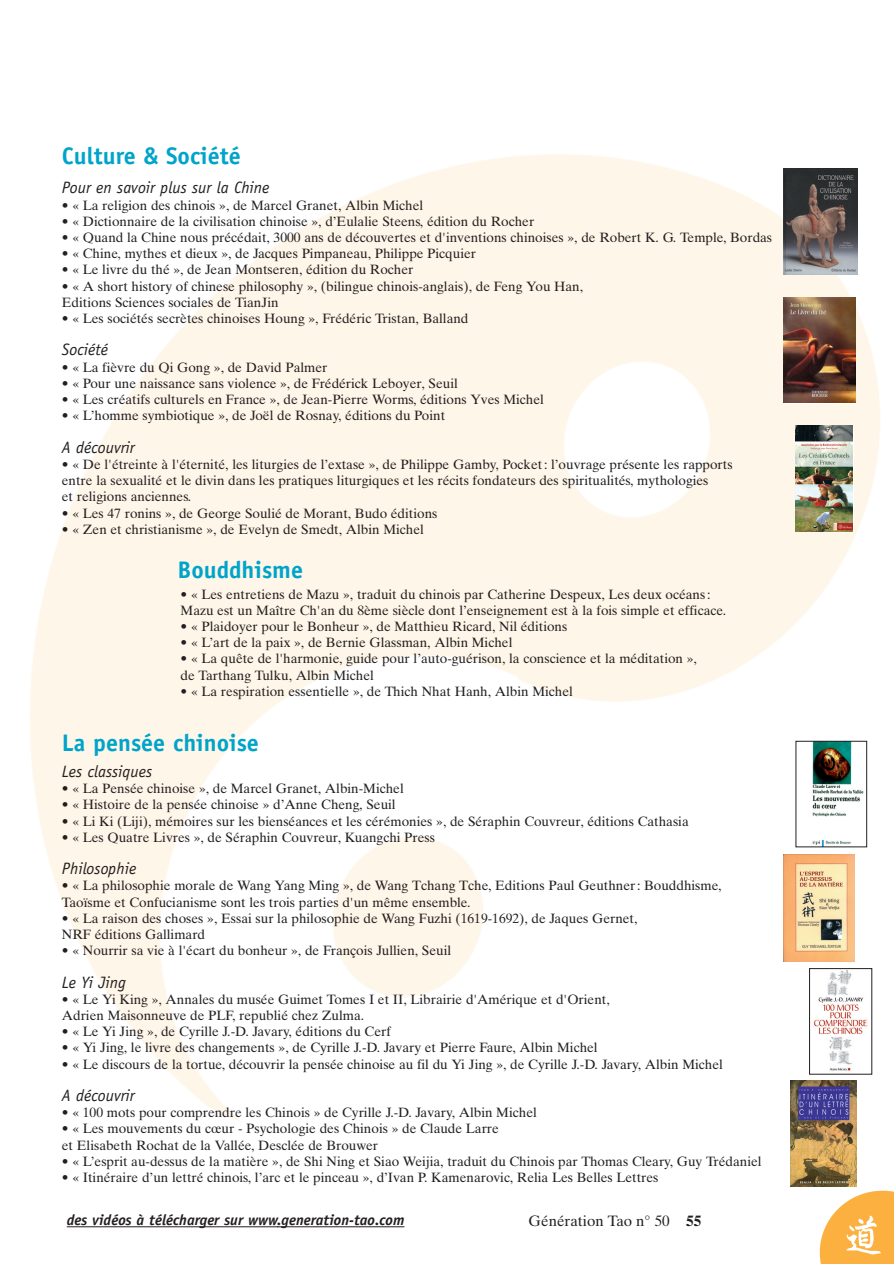
<style>
.page{position:relative;width:894px;height:1264px;background:#fff}
.page>*{position:absolute;margin:0;border:0;box-sizing:border-box;transform-origin:0 0}
.t1{font:700 24px "Officina Sans";color:#00a4ca}
.t2{font:italic 16.5px "Officina Sans";color:#231f20}
.t3{font:italic 700 15px "Officina Sans";color:#231f20}
.t4{font:15px "Times Ten";color:#231f20}
.t5{font:13.5px/16.2px "Times Ten";color:#231f20}
.s1{font-weight:700}
</style>
<div class="page">
<img style="left:30px;top:154px;width:850px;height:1074px">
<hr style="left:67px;top:1226px;width:133px;height:1px;background:#231f20">
<hr style="left:200px;top:1226px;width:78px;height:1px;background:#231f20">
<hr style="left:277px;top:1226px;width:39px;height:1px;background:#231f20">
<hr style="left:316px;top:1226px;width:44px;height:1px;background:#231f20">
<hr style="left:360px;top:1226px;width:44px;height:1px;background:#231f20">
<img style="left:790px;top:1080px;width:66px;height:106px">
<img style="left:797px;top:742px;width:68px;height:103px">
<div style="left:795px;top:740px;width:72px;height:107px;border:1px solid #231f20"></div>
<img style="left:783px;top:854px;width:71px;height:107px">
<img style="left:811px;top:970px;width:59px;height:102px">
<div style="left:809px;top:968px;width:63px;height:106px;border:1px solid #231f20"></div>
<img style="left:783px;top:297px;width:72px;height:105px">
<img style="left:783px;top:168px;width:74px;height:106px">
<svg style="left:795px;top:425px;width:58px;height:107px"></svg>
<img style="left:795px;top:425px;width:57px;height:106px">
<svg style="left:819px;top:1190px;width:74px;height:73px"></svg>
<img style="left:845px;top:1213px;width:37px;height:43px">
<h1 class="t1" style="left:62px;top:147px;width:180px">Culture &amp; Société</h1>
<p class="t2" style="left:62px;top:181px;width:209px">Pour en savoir plus sur la Chine</p>
<p class="t5" style="left:62px;top:198px;width:363px">• « La religion des chinois », de Marcel Granet, Albin Michel</p>
<p class="t5" style="left:62px;top:214px;width:474px">• « Dictionnaire de la civilisation chinoise », d’Eulalie Steens, édition du Rocher</p>
<p class="t5" style="left:62px;top:230px;width:711px">• « Quand la Chine nous précédait, 3000 ans de découvertes et d'inventions chinoises », de Robert K. G. Temple, Bordas</p>
<p class="t5" style="left:62px;top:247px;width:415px">• « Chine, mythes et dieux », de Jacques Pimpaneau, Philippe Picquier</p>
<p class="t5" style="left:62px;top:263px;width:353px">• « Le livre du thé », de Jean Montseren, édition du Rocher</p>
<p class="t5" style="left:62px;top:279px;width:522px">• « A short history of chinese philosophy », (bilingue chinois-anglais), de Feng You Han,<br>Editions Sciences sociales de TianJin</p>
<p class="t5" style="left:62px;top:311px;width:408px">• « Les sociétés secrètes chinoises Houng », Frédéric Tristan, Balland</p>
<p class="t2" style="left:62px;top:343px;width:48px">Société</p>
<p class="t5" style="left:62px;top:360px;width:267px">• « La fièvre du Qi Gong », de David Palmer</p>
<p class="t5" style="left:62px;top:376px;width:397px">• « Pour une naissance sans violence », de Frédérick Leboyer, Seuil</p>
<p class="t5" style="left:62px;top:392px;width:483px">• « Les créatifs culturels en France », de Jean-Pierre Worms, éditions Yves Michel</p>
<p class="t5" style="left:62px;top:409px;width:385px">• « L’homme symbiotique », de Joël de Rosnay, éditions du Point</p>
<p class="t2" style="left:62px;top:441px;width:74px">A découvrir</p>
<p class="t5" style="left:62px;top:457px;width:672px">• « De l'étreinte à l'éternité, les liturgies de l’extase », de Philippe Gamby, Pocket : l’ouvrage présente les rapports entre la sexualité et le divin dans les pratiques liturgiques et les récits fondateurs des spiritualités, mythologies<br>et religions anciennes.</p>
<p class="t5" style="left:62px;top:506px;width:377px">• « Les 47 ronins », de George Soulié de Morant, Budo éditions</p>
<p class="t5" style="left:62px;top:522px;width:363px">• « Zen et christianisme », de Evelyn de Smedt, Albin Michel</p>
<h1 class="t1" style="left:177px;top:560px;width:127px">Bouddhisme</h1>
<p class="t5" style="left:180px;top:587px;width:547px">• « Les entretiens de Mazu », traduit du chinois par Catherine Despeux, Les deux océans :<br>Mazu est un Maître Ch'an du 8ème siècle dont l’enseignement est à la fois simple et efficace.</p>
<p class="t5" style="left:180px;top:619px;width:388px">• « Plaidoyer pour le Bonheur », de Matthieu Ricard, Nil éditions</p>
<p class="t5" style="left:180px;top:635px;width:333px">• « L’art de la paix », de Bernie Glassman, Albin Michel</p>
<p class="t5" style="left:180px;top:652px;width:518px">• « La quête de l'harmonie, guide pour l’auto-guérison, la conscience et la méditation », de Tarthang Tulku, Albin Michel</p>
<p class="t5" style="left:180px;top:684px;width:394px">• « La respiration essentielle », de Thich Nhat Hanh, Albin Michel</p>
<h1 class="t1" style="left:62px;top:733px;width:198px">La pensée chinoise</h1>
<p class="t2" style="left:62px;top:765px;width:92px">Les classiques</p>
<p class="t5" style="left:62px;top:781px;width:343px">• « La Pensée chinoise », de Marcel Granet, Albin-Michel</p>
<p class="t5" style="left:62px;top:797px;width:335px">• « Histoire de la pensée chinoise » d’Anne Cheng, Seuil</p>
<p class="t5" style="left:62px;top:814px;width:628px">• « Li Ki (Liji), mémoires sur les bienséances et les cérémonies », de Séraphin Couvreur, éditions Cathasia</p>
<p class="t5" style="left:62px;top:830px;width:374px">• « Les Quatre Livres », de Séraphin Couvreur, Kuangchi Press</p>
<p class="t2" style="left:62px;top:862px;width:76px">Philosophie</p>
<p class="t5" style="left:62px;top:878px;width:661px">• « La philosophie morale de Wang Yang Ming », de Wang Tchang Tche, Editions Paul Geuthner : Bouddhisme,<br>Taoïsme et Confucianisme sont les trois parties d'un même ensemble.</p>
<p class="t5" style="left:62px;top:911px;width:577px">• « La raison des choses », Essai sur la philosophie de Wang Fuzhi (1619-1692), de Jaques Gernet,<br>NRF éditions Gallimard</p>
<p class="t5" style="left:62px;top:943px;width:391px">• « Nourrir sa vie à l'écart du bonheur », de François Jullien, Seuil</p>
<p class="t2" style="left:62px;top:975px;width:65px">Le Yi Jing</p>
<p class="t5" style="left:62px;top:992px;width:549px">• « Le Yi King », Annales du musée Guimet Tomes I et II, Librairie d'Amérique et d'Orient,<br>Adrien Maisonneuve de PLF, republié chez Zulma.</p>
<p class="t5" style="left:62px;top:1024px;width:330px">• « Le Yi Jing », de Cyrille J.-D. Javary, éditions du Cerf</p>
<p class="t5" style="left:62px;top:1040px;width:537px">• « Yi Jing, le livre des changements », de Cyrille J.-D. Javary et Pierre Faure, Albin Michel</p>
<p class="t5" style="left:62px;top:1057px;width:662px">• « Le discours de la tortue, découvrir la pensée chinoise au fil du Yi Jing », de Cyrille J.-D. Javary, Albin Michel</p>
<p class="t2" style="left:62px;top:1089px;width:74px">A découvrir</p>
<p class="t5" style="left:62px;top:1105px;width:476px">• « 100 mots pour comprendre les Chinois » de Cyrille J.-D. Javary, Albin Michel</p>
<p class="t5" style="left:62px;top:1121px;width:438px">• « Les mouvements du cœur - Psychologie des Chinois » de Claude Larre et Elisabeth Rochat de la Vallée, Desclée de Brouwer</p>
<p class="t5" style="left:62px;top:1154px;width:701px">• « L’esprit au-dessus de la matière », de Shi Ning et Siao Weijia, traduit du Chinois par Thomas Cleary, Guy Trédaniel</p>
<p class="t5" style="left:62px;top:1170px;width:598px">• « Itinéraire d’un lettré chinois, l’arc et le pinceau », d’Ivan P. Kamenarovic, Relia Les Belles Lettres</p>
<p class="t3" style="left:67px;top:1214px;width:339px">des vidéos à télécharger sur www.generation-tao.com</p>
<p class="t4" style="left:528px;top:1214px;width:174px">Génération Tao n° 50 <span class="s1">55</span></p>
</div>
